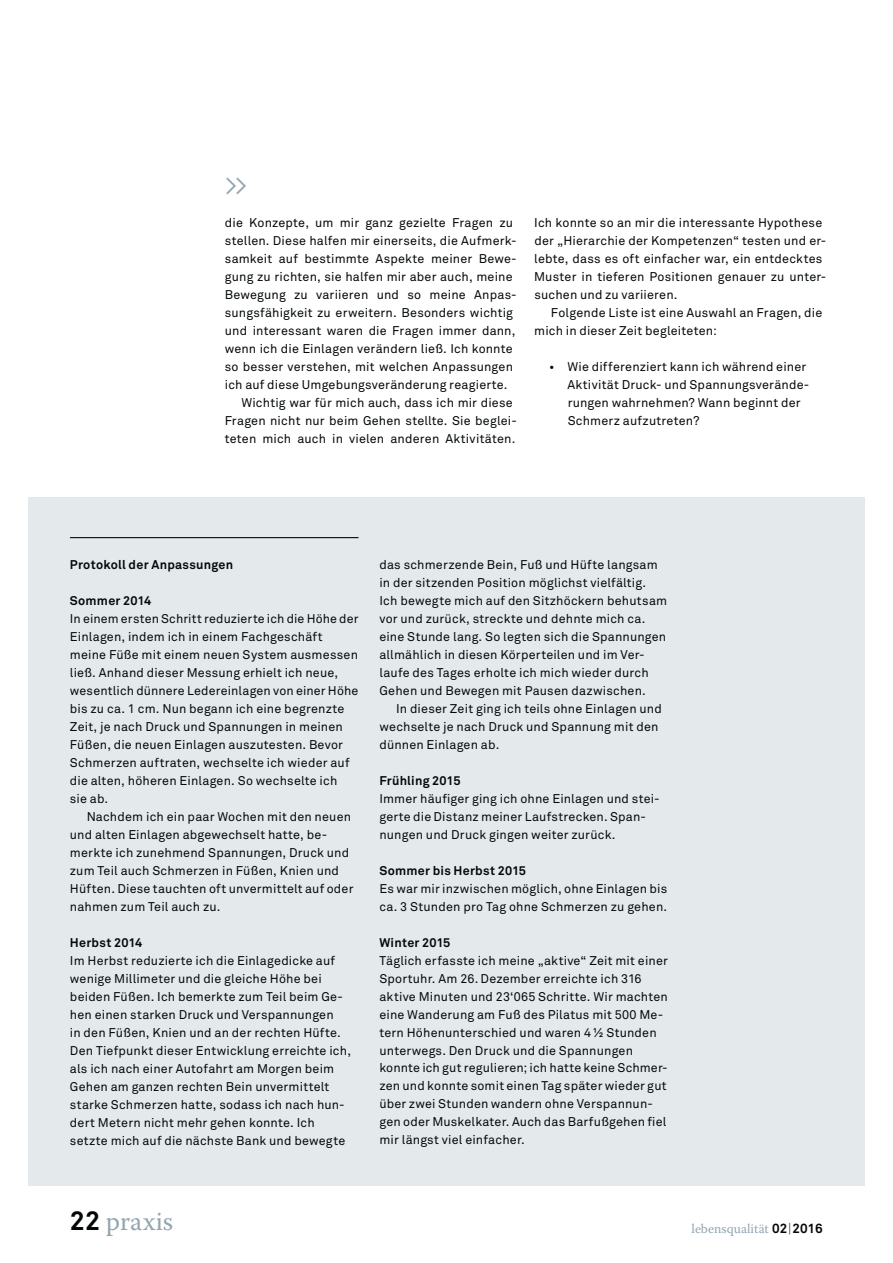
<style>
.page{position:relative;width:893px;height:1263px;background:#fff}
.page>*{position:absolute;margin:0;border:0;box-sizing:border-box;transform-origin:0 0}
.t1{font:26.55px "Warnock Pro";color:#94a6b0}
.t2{font:26.55px "Akkurat Pro";color:#94a6b0}
.t3{font:13.35px "Warnock Pro";color:#94a6b0}
.t4{font:12.6px/18px "Akkurat Pro";letter-spacing:.015em;color:#040809}
.t5{font:700 12.6px "Akkurat Pro";letter-spacing:.02em;color:#040809}
.s1{font-family:"Akkurat Pro";font-weight:700;color:#040809}
.s2{font-family:"Akkurat Light Pro";color:#040809}
</style>
<div class="page">
<div style="left:28px;top:497px;width:836px;height:688px;background:#e4e9ec"></div>
<hr style="left:70px;top:537px;width:288px;height:1px;background:#040809">
<h1 class="t2" style="left:225px;top:175px;width:24px">&gt;&gt;</h1>
<p class="t4" style="left:225px;top:215px;width:289px">die Konzepte, um mir ganz gezielte Fragen zu</p>
<p class="t4" style="left:225px;top:233px;width:293px">stellen. Diese halfen mir einerseits, die Aufmerk-</p>
<p class="t4" style="left:225px;top:251px;width:293px">samkeit auf bestimmte Aspekte meiner Bewe-</p>
<p class="t4" style="left:225px;top:269px;width:289px">gung zu richten, sie halfen mir aber auch, meine</p>
<p class="t4" style="left:225px;top:287px;width:294px">Bewegung zu variieren und so meine Anpas-</p>
<p class="t4" style="left:225px;top:305px;width:290px">sungsfähigkeit zu erweitern. Besonders wichtig</p>
<p class="t4" style="left:225px;top:323px;width:292px">und interessant waren die Fragen immer dann,</p>
<p class="t4" style="left:225px;top:341px;width:290px">wenn ich die Einlagen verändern ließ. Ich konnte</p>
<p class="t4" style="left:225px;top:359px;width:290px">so besser verstehen, mit welchen Anpassungen</p>
<p class="t4" style="left:225px;top:377px;width:284px">ich auf diese Umgebungsveränderung reagierte.</p>
<p class="t4" style="left:241px;top:395px;width:273px">Wichtig war für mich auch, dass ich mir diese</p>
<p class="t4" style="left:225px;top:413px;width:294px">Fragen nicht nur beim Gehen stellte. Sie beglei-</p>
<p class="t4" style="left:225px;top:431px;width:292px">teten mich auch in vielen anderen Aktivitäten.</p>
<p class="t4" style="left:534px;top:215px;width:294px">Ich konnte so an mir die interessante Hypothese der „Hierarchie der Kompetenzen“ testen und er&shy;lebte, dass es oft einfacher war, ein entdecktes Muster in tieferen Positionen genauer zu unter&shy;suchen und zu variieren.</p>
<p class="t4" style="left:534px;top:305px;width:289px;text-indent:17px">Folgende Liste ist eine Auswahl an Fragen, die mich in dieser Zeit begleiteten:</p>
<p class="t4" style="left:567px;top:359px;width:243px;text-indent:-18px">• Wie differenziert kann ich während einer Aktivität Druck- und Spannungsverände&shy;rungen wahrnehmen? Wann beginnt der Schmerz aufzutreten?</p>
<p class="t5" style="left:70px;top:560px;width:165px">Protokoll der Anpassungen</p>
<p class="t5" style="left:70px;top:596px;width:83px">Sommer 2014</p>
<p class="t4" style="left:70px;top:611px;width:290px">In einem ersten Schritt reduzierte ich die Höhe der Einlagen, indem ich in einem Fachgeschäft meine Füße mit einem neuen System ausmessen ließ. Anhand dieser Messung erhielt ich neue, wesentlich dünnere Ledereinlagen von einer Höhe bis zu ca. 1 cm. Nun begann ich eine begrenzte Zeit, je nach Druck und Spannungen in meinen Füßen, die neuen Einlagen auszutesten. Bevor Schmerzen auftraten, wechselte ich wieder auf die alten, höheren Einlagen. So wechselte ich<br>sie ab.</p>
<p class="t4" style="left:70px;top:809px;width:285px;text-indent:17px">Nachdem ich ein paar Wochen mit den neuen und alten Einlagen abgewechselt hatte, be&shy;merkte ich zunehmend Spannungen, Druck und zum Teil auch Schmerzen in Füßen, Knien und Hüften. Diese tauchten oft unvermittelt auf oder nahmen zum Teil auch zu.</p>
<p class="t5" style="left:70px;top:938px;width:74px">Herbst 2014</p>
<p class="t4" style="left:70px;top:953px;width:283px">Im Herbst reduzierte ich die Einlagedicke auf wenige Millimeter und die gleiche Höhe bei beiden Füßen. Ich bemerkte zum Teil beim Ge&shy;hen einen starken Druck und Verspannungen<br>in den Füßen, Knien und an der rechten Hüfte.<br>Den Tiefpunkt dieser Entwicklung erreichte ich, als ich nach einer Autofahrt am Morgen beim Gehen am ganzen rechten Bein unvermittelt starke Schmerzen hatte, sodass ich nach hun&shy;dert Metern nicht mehr gehen konnte. Ich setzte mich auf die nächste Bank und bewegte</p>
<p class="t4" style="left:379px;top:557px;width:289px">das schmerzende Bein, Fuß und Hüfte langsam in der sitzenden Position möglichst vielfältig.<br>Ich bewegte mich auf den Sitzhöckern behutsam vor und zurück, streckte und dehnte mich ca. eine Stunde lang. So legten sich die Spannungen allmählich in diesen Körperteilen und im Ver&shy;laufe des Tages erholte ich mich wieder durch Gehen und Bewegen mit Pausen dazwischen.</p>
<p class="t4" style="left:379px;top:701px;width:284px;text-indent:17px">In dieser Zeit ging ich teils ohne Einlagen und wechselte je nach Druck und Spannung mit den dünnen Einlagen ab.</p>
<p class="t5" style="left:379px;top:776px;width:83px">Frühling 2015</p>
<p class="t4" style="left:379px;top:790px;width:282px">Immer häufiger ging ich ohne Einlagen und stei&shy;gerte die Distanz meiner Laufstrecken. Span&shy;nungen und Druck gingen weiter zurück.</p>
<p class="t5" style="left:379px;top:866px;width:148px">Sommer bis Herbst 2015</p>
<p class="t4" style="left:379px;top:880px;width:289px">Es war mir inzwischen möglich, ohne Einlagen bis ca. 3 Stunden pro Tag ohne Schmerzen zu gehen.</p>
<p class="t5" style="left:379px;top:938px;width:72px">Winter 2015</p>
<p class="t4" style="left:379px;top:952px;width:290px">Täglich erfasste ich meine „aktive“ Zeit mit einer Sportuhr. Am 26. Dezember erreichte ich 316 aktive Minuten und 23‘065 Schritte. Wir machten eine Wanderung am Fuß des Pilatus mit 500 Me&shy;tern Höhenunterschied und waren 4 ½ Stunden unterwegs. Den Druck und die Spannungen konnte ich gut regulieren; ich hatte keine Schmer&shy;zen und konnte somit einen Tag später wieder gut über zwei Stunden wandern ohne Verspannun - gen oder Muskelkater. Auch das Barfußgehen fiel mir längst viel einfacher.</p>
<h1 class="t1" style="left:70px;top:1211px;width:105px"><span class="s1">22</span> praxis</h1>
<p class="t3" style="left:691px;top:1223px;width:133px">lebensqualität <span class="s1">02</span> <span class="s2">|</span> <span class="s1">2016</span></p>
</div>
